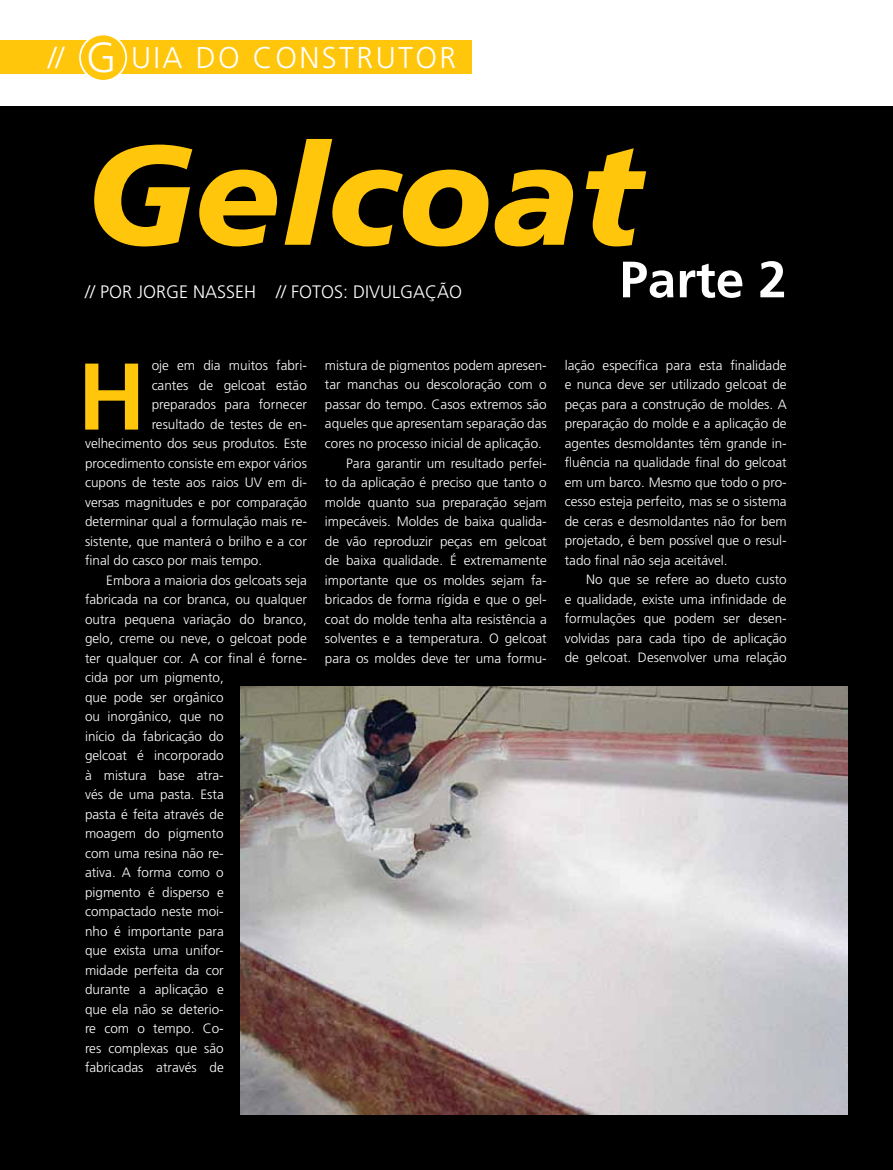
<style>
.page{position:relative;width:893px;height:1170px;background:#fff}
.page>*{position:absolute;margin:0;border:0;box-sizing:border-box;transform-origin:0 0}
.t1{font:italic 900 141px "Frutiger CE";color:#ffc60b}
.t2{font:700 94.5px "Frutiger CE";color:#ffc60b}
.t3{font:700 51px "Frutiger CE";color:#fff}
.t4{font:300 42px "Frutiger CE";color:#fff}
.t5{font:300 30px "Frutiger CE";color:#fff}
.t6{font:300 18px "Frutiger CE";color:#fff}
.t7{font:300 13.5px/19.5px "Frutiger CE";color:#fff;text-align:justify}
</style>
<div class="page">
<div style="left:0;top:106px;width:893px;height:1063px;background:#000"></div>
<div style="left:0;top:41px;width:472px;height:33px;background:#ffc60b"></div>
<div style="left:80px;top:34px;width:46px;height:47px;background:#ffc60b;border-radius:50%"></div>
<div style="left:79px;top:34px;width:48px;height:48px;border:2px solid #fff;border-radius:50%"></div>
<img style="left:241px;top:687px;width:607px;height:427px">
<h3 class="t4" style="left:86px;top:33px;width:32px">G</h3>
<h3 class="t5" style="left:48px;top:40px;width:18px">//</h3>
<h3 class="t5" style="left:131px;top:40px;width:327px">uia do construtor</h3>
<h1 class="t1" style="left:85px;top:111px;width:558px">Gelcoat</h1>
<h3 class="t6" style="left:85px;top:281px;width:379px">// Por Jorge Nasseh // Fotos: divulgação</h3>
<h3 class="t3" style="left:619px;top:249px;width:169px">Parte 2</h3>
<p class="t7" style="left:152px;top:355px;width:157px">oje em dia muitos fabri-</p>
<p class="t7" style="left:152px;top:375px;width:157px">cantes de gelcoat estão</p>
<p class="t7" style="left:152px;top:394px;width:157px">preparados para fornecer</p>
<p class="t7" style="left:152px;top:414px;width:157px">resultado de testes de en-</p>
<p class="t7" style="left:85px;top:433px;width:223px">velhecimento dos seus produtos. Este</p>
<p class="t7" style="left:85px;top:453px;width:223px">procedimento consiste em expor vários</p>
<p class="t7" style="left:85px;top:472px;width:223px">cupons de teste aos raios UV em di-</p>
<p class="t7" style="left:85px;top:492px;width:223px">versas magnitudes e por comparação</p>
<p class="t7" style="left:85px;top:511px;width:223px">determinar qual a formulação mais re-</p>
<p class="t7" style="left:85px;top:531px;width:223px">sistente, que manterá o brilho e a cor</p>
<p class="t7" style="left:85px;top:550px;width:179px">final do casco por mais tempo.</p>
<p class="t7" style="left:106px;top:570px;width:202px">Embora a maioria dos gelcoats seja</p>
<p class="t7" style="left:85px;top:589px;width:223px">fabricada na cor branca, ou qualquer</p>
<p class="t7" style="left:85px;top:609px;width:223px">outra pequena variação do branco,</p>
<p class="t7" style="left:85px;top:628px;width:223px">gelo, creme ou neve, o gelcoat pode</p>
<p class="t7" style="left:85px;top:648px;width:223px">ter qualquer cor. A cor final é forne-</p>
<p class="t7" style="left:85px;top:667px;width:140px">cida por um pigmento,</p>
<p class="t7" style="left:85px;top:687px;width:140px">que pode ser orgânico</p>
<p class="t7" style="left:85px;top:706px;width:140px">ou inorgânico, que no</p>
<p class="t7" style="left:85px;top:726px;width:140px">início da fabricação do</p>
<p class="t7" style="left:85px;top:745px;width:140px">gelcoat é incorporado</p>
<p class="t7" style="left:85px;top:765px;width:140px">à mistura base atra-</p>
<p class="t7" style="left:85px;top:784px;width:140px">vés de uma pasta. Esta</p>
<p class="t7" style="left:85px;top:804px;width:140px">pasta é feita através de</p>
<p class="t7" style="left:85px;top:823px;width:140px">moagem do pigmento</p>
<p class="t7" style="left:85px;top:843px;width:140px">com uma resina não re-</p>
<p class="t7" style="left:85px;top:862px;width:140px">ativa. A forma como o</p>
<p class="t7" style="left:85px;top:882px;width:140px">pigmento é disperso e</p>
<p class="t7" style="left:85px;top:901px;width:140px">compactado neste moi-</p>
<p class="t7" style="left:85px;top:921px;width:140px">nho é importante para</p>
<p class="t7" style="left:85px;top:940px;width:140px">que exista uma unifor-</p>
<p class="t7" style="left:85px;top:960px;width:140px">midade perfeita da cor</p>
<p class="t7" style="left:85px;top:979px;width:140px">durante a aplicação e</p>
<p class="t7" style="left:85px;top:999px;width:140px">que ela não se deterio-</p>
<p class="t7" style="left:85px;top:1018px;width:140px">re com o tempo. C o-</p>
<p class="t7" style="left:85px;top:1038px;width:140px">res complexas que são</p>
<p class="t7" style="left:85px;top:1057px;width:140px">fabricadas através de</p>
<h2 class="t2" style="left:78px;top:340px;width:70px">H</h2>
<p class="t7" style="left:325px;top:355px;width:223px">mistura de pigmentos podem apresen-</p>
<p class="t7" style="left:325px;top:375px;width:223px">tar manchas ou descoloração com o</p>
<p class="t7" style="left:325px;top:394px;width:223px">passar do tempo. Casos extremos são</p>
<p class="t7" style="left:325px;top:414px;width:223px">aqueles que apresentam separação das</p>
<p class="t7" style="left:325px;top:433px;width:219px">cores no processo inicial de aplicação.</p>
<p class="t7" style="left:346px;top:453px;width:202px">Para garantir um resultado perfei-</p>
<p class="t7" style="left:325px;top:472px;width:223px">to da aplicação é preciso que tanto o</p>
<p class="t7" style="left:325px;top:492px;width:223px">molde quanto sua preparação sejam</p>
<p class="t7" style="left:325px;top:511px;width:223px">impecáveis. Moldes de baixa qualida-</p>
<p class="t7" style="left:325px;top:531px;width:223px">de vão reproduzir peças em gelcoat</p>
<p class="t7" style="left:325px;top:550px;width:223px">de baixa qualidade. É extremamente</p>
<p class="t7" style="left:325px;top:570px;width:223px">importante que os moldes sejam fa-</p>
<p class="t7" style="left:325px;top:589px;width:223px">bricados de forma rígida e que o gel-</p>
<p class="t7" style="left:325px;top:609px;width:223px">coat do molde tenha alta resistência a</p>
<p class="t7" style="left:325px;top:628px;width:223px">solventes e a temperatura. O gelcoat</p>
<p class="t7" style="left:325px;top:648px;width:223px">para os moldes deve ter uma formu-</p>
<p class="t7" style="left:565px;top:355px;width:223px">lação específica para esta finalidade e nunca deve ser utilizado gelcoat de peças para a construção de moldes. A preparação do molde e a aplicação de agentes desmoldantes têm grande in&shy;fluência na qualidade final do gelcoat em um barco. Mesmo que todo o pro&shy;cesso esteja perfeito, mas se o sistema de ceras e desmoldantes não for bem projetado, é bem possível que o resul&shy;tado final não seja aceitável.</p>
<p class="t7" style="left:565px;top:570px;width:223px;text-indent:21px">No que se refere ao dueto custo e qualidade, existe uma infinidade de formulações que podem ser desen&shy;volvidas para cada tipo de aplicação de gelcoat. Desenvolver uma relação</p>
</div>
